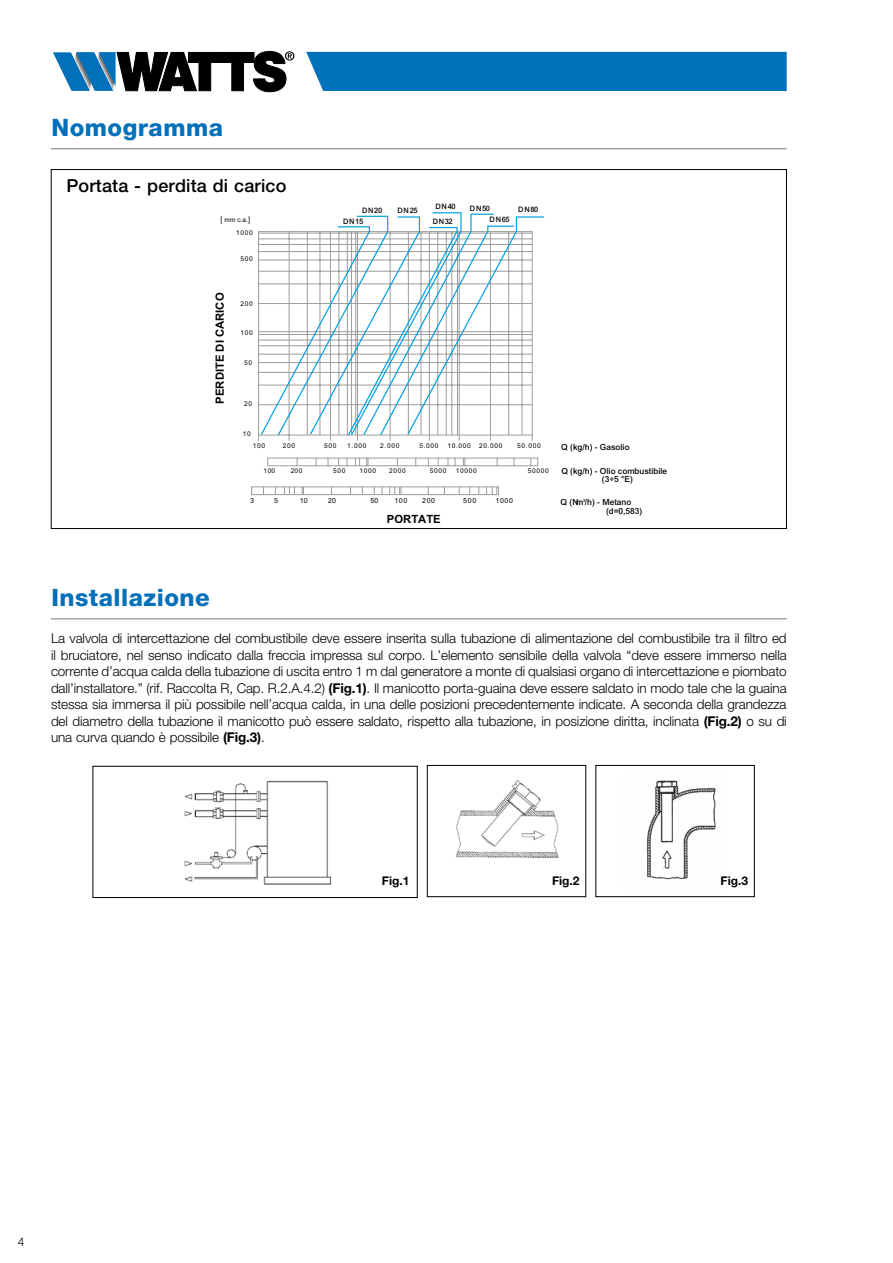
<style>
.page{position:relative;width:893px;height:1263px;background:#fff}
.page>*{position:absolute;margin:0;border:0;box-sizing:border-box;transform-origin:0 0}
.t1{font:800 24px "Helvetica Neue LT Std";letter-spacing:.02em;color:#0070ba}
.t2{font:500 18px "Helvetica Neue LT Std";letter-spacing:.01em;color:#000}
.t3{font:300 13.5px/16.5px "Helvetica Neue LT Std";letter-spacing:-.01em;color:#000;text-align:justify}
.t4{font:700 12px "Helvetica Neue LT Std";color:#000}
.t5{font:300 12px "Helvetica Neue LT Std";color:#000}
.t6{font:700 11.25px "Arial MT Pro";color:#000}
.t7{font:500 8.4px/8.4px "Arial MT Pro";color:#000}
.t8{font:500 7.5px/11.2px "Arial MT Pro";letter-spacing:.1em;color:#000}
.t9{font:7.05px "Arial MT Pro";letter-spacing:.1em;color:#000}
.t10{font:6.6px "Arial MT Pro";letter-spacing:.1em;color:#000}
.s1{font-size:7.5px}
.s2{font-weight:700}
</style>
<div class="page">
<svg style="left:53px;top:51px;width:241px;height:41px"></svg>
<div style="left:306px;top:52px;width:481px;height:39px;background:#0072bb"></div>
<svg style="left:251px;top:457px;width:288px;height:39px"></svg>
<svg style="left:258px;top:212px;width:287px;height:229px"></svg>
<div style="left:251px;top:486px;width:248px;height:9px;border:1px solid #9d9d9c"></div>
<img style="left:455px;top:780px;width:104px;height:78px">
<div style="left:427px;top:765px;width:159px;height:132px;border:1px solid #000"></div>
<div style="left:596px;top:765px;width:158px;height:132px;border:1px solid #000"></div>
<img style="left:184px;top:780px;width:148px;height:105px">
<div style="left:93px;top:766px;width:324px;height:132px;border:1px solid #000"></div>
<hr style="left:51px;top:618px;width:736px;height:1px;background:#797979">
<hr style="left:51px;top:148px;width:736px;height:1px;background:#797979">
<img style="left:646px;top:780px;width:70px;height:100px">
<h1 class="t1" style="left:52px;top:113px;width:173px">Nomogramma</h1>
<h2 class="t2" style="left:66px;top:174px;width:222px">Portata - perdita di carico</h2>
<p class="t10" style="left:221px;top:216px;width:31px"><span class="s1">[</span> mm c.a.<span class="s1">]</span></p>
<p class="t6" style="left:213px;top:404px;width:113px;rotate:-90deg">PERDITE DI CARICO</p>
<p class="t10" style="left:236px;top:229px;width:18px">1000</p>
<p class="t10" style="left:241px;top:255px;width:14px">500</p>
<p class="t10" style="left:241px;top:300px;width:14px">200</p>
<p class="t10" style="left:241px;top:329px;width:14px">100</p>
<p class="t10" style="left:244px;top:358px;width:9px">50</p>
<p class="t10" style="left:244px;top:400px;width:9px">20</p>
<p class="t10" style="left:243px;top:430px;width:9px">10</p>
<p class="t8" style="left:362px;top:205px;width:22px">DN20</p>
<p class="t8" style="left:343px;top:216px;width:22px">DN15</p>
<p class="t8" style="left:397px;top:205px;width:22px">DN25</p>
<p class="t8" style="left:435px;top:201px;width:22px">DN40</p>
<p class="t8" style="left:490px;top:203px;width:22px;text-indent:-20px">DN50<br>DN65</p>
<p class="t8" style="left:518px;top:204px;width:22px">DN80</p>
<p class="t8" style="left:433px;top:216px;width:22px">DN32</p>
<p class="t10" style="left:253px;top:442px;width:14px">100</p>
<p class="t10" style="left:283px;top:442px;width:14px">200</p>
<p class="t10" style="left:324px;top:442px;width:14px">500</p>
<p class="t10" style="left:347px;top:442px;width:21px">1.000</p>
<p class="t10" style="left:380px;top:442px;width:21px">2.000</p>
<p class="t10" style="left:419px;top:442px;width:21px">5.000</p>
<p class="t10" style="left:447px;top:442px;width:25px">10.000</p>
<p class="t10" style="left:479px;top:442px;width:25px">20.000</p>
<p class="t10" style="left:517px;top:442px;width:25px">50.000</p>
<p class="t10" style="left:263px;top:467px;width:13px">100</p>
<p class="t10" style="left:291px;top:467px;width:13px">200</p>
<p class="t10" style="left:333px;top:467px;width:14px">500</p>
<p class="t10" style="left:360px;top:467px;width:18px">1000</p>
<p class="t10" style="left:389px;top:467px;width:18px">2000</p>
<p class="t10" style="left:430px;top:467px;width:18px">5000</p>
<p class="t10" style="left:456px;top:467px;width:22px">10000</p>
<p class="t10" style="left:528px;top:467px;width:22px">50000</p>
<p class="t9" style="left:250px;top:497px;width:5px">3</p>
<p class="t9" style="left:274px;top:497px;width:5px">5</p>
<p class="t9" style="left:300px;top:497px;width:9px">10</p>
<p class="t9" style="left:328px;top:497px;width:9px">20</p>
<p class="t9" style="left:371px;top:497px;width:9px">50</p>
<p class="t9" style="left:394px;top:497px;width:15px">100</p>
<p class="t9" style="left:422px;top:497px;width:15px">200</p>
<p class="t9" style="left:463px;top:497px;width:15px">500</p>
<p class="t9" style="left:495px;top:497px;width:19px">1000</p>
<p class="t6" style="left:387px;top:512px;width:55px">PORTATE</p>
<p class="t7" style="left:561px;top:443px;width:70px">Q (kg/h) - Gasolio</p>
<p class="t7" style="left:602px;top:467px;width:67px;text-indent:-41px">Q (kg/h) - Olio combustibile (3÷5 °E)</p>
<p class="t7" style="left:606px;top:498px;width:38px;text-indent:-45px">Q (Nm<sup>3</sup>/h) - Metano (d=0,583)</p>
<h1 class="t1" style="left:52px;top:583px;width:160px">Installazione</h1>
<p class="t3" style="left:51px;top:630px;width:737px">La valvola di intercettazione del combustibile deve essere inserita sulla tubazione di alimentazione del combustibile tra il filtro ed il bruciatore, nel senso indicato dalla freccia impressa sul corpo. L’elemento sensibile della valvola “deve essere immerso nella corrente d’acqua calda della tubazione di uscita entro 1 m dal generatore a monte di qualsiasi organo di intercettazione e piombato dall’installatore.” (rif. Raccolta R, Cap. R.2.A.4.2) <span class="s2">(Fig.1)</span>. Il manicotto porta-guaina deve essere saldato in modo tale che la guaina stessa sia immersa il più possibile nell’acqua calda, in una delle posizioni precedentemente indicate. A seconda della grandezza del diametro della tubazione il manicotto può essere saldato, rispetto alla tubazione, in posizione diritta, inclinata <span class="s2">(Fig.2)</span> o su di una curva quando è possibile <span class="s2">(Fig.3)</span>.</p>
<p class="t4" style="left:382px;top:873px;width:29px">Fig.1</p>
<p class="t4" style="left:552px;top:873px;width:29px">Fig.2</p>
<p class="t4" style="left:720px;top:873px;width:29px">Fig.3</p>
<p class="t5" style="left:18px;top:1234px;width:8px">4</p>
</div>
